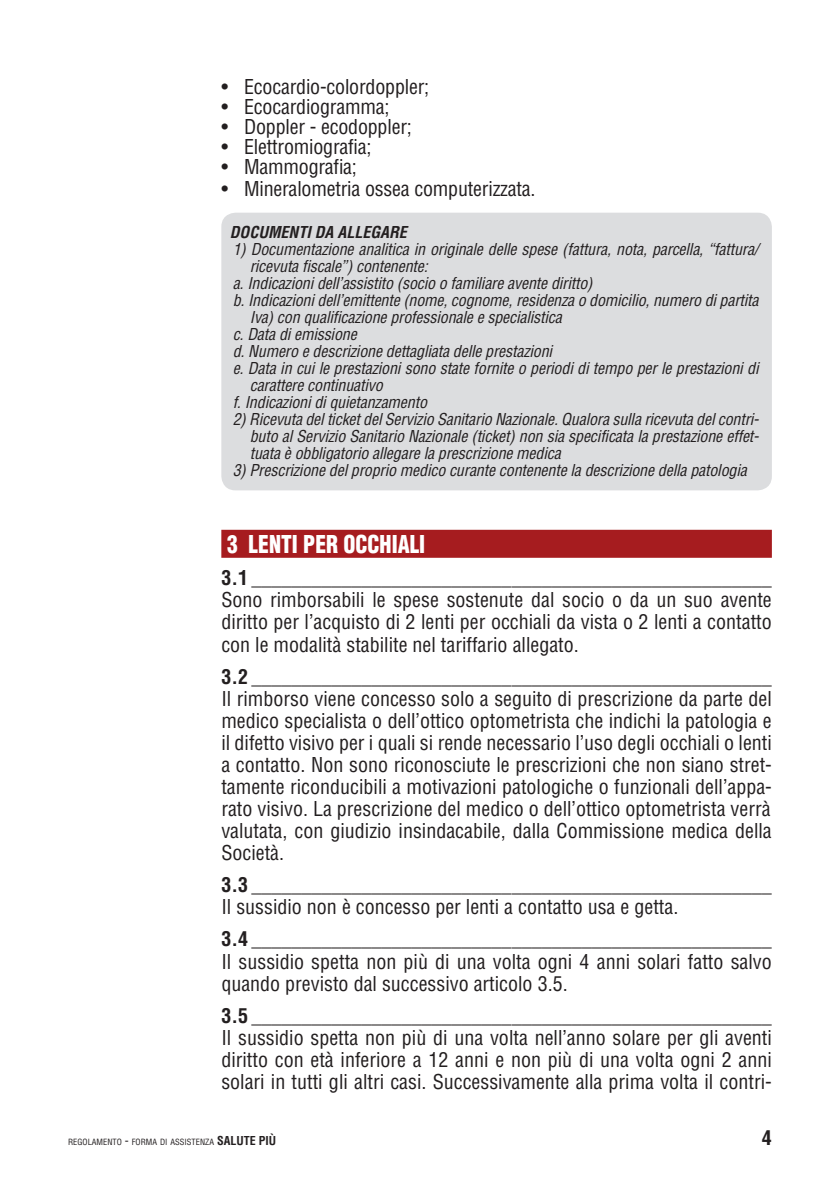
<style>
.page{position:relative;width:840px;height:1191px;background:#fff}
.page>*{position:absolute;margin:0;border:0;box-sizing:border-box;transform-origin:0 0}
.AREE{font:900 condensed 24px "Helvetica LT Std";color:#fff;scale:.9 1}
.TESTO{font:condensed 20px/22px "Helvetica LT Std";color:#231f20;text-align:justify}
.TITOLETTI{font:700 condensed 20px "Helvetica LT Std";color:#231f20}
.TESTO_con_rientri{font:condensed 20px "Helvetica LT Std";letter-spacing:-.01em;color:#231f20}
.allegato_TEST_punti{font:italic condensed 16px/17px "Helvetica LT Std";letter-spacing:-.01em;color:#231f20}
.allegati{font:italic 700 condensed 16px "Helvetica LT Std";color:#231f20}
.t1{font:condensed 8.4px "Helvetica LT Std";color:#231f20}
.s1{font-size:12px}
.s2{font-weight:700;font-size:12px}
</style>
<div class="page">
<div style="left:221px;top:530px;width:550px;height:28px;background:#a61c1f"></div>
<div style="left:221px;top:213px;width:550px;height:277px;background:#dcdddf;border-radius:14px"></div>
<p class="TESTO_con_rientri" style="left:221px;top:74px;width:209px">• Ecocardio-colordoppler;</p>
<p class="TESTO_con_rientri" style="left:221px;top:94px;width:169px">• Ecocardiogramma;</p>
<p class="TESTO_con_rientri" style="left:221px;top:114px;width:192px">• Doppler - ecodoppler;</p>
<p class="TESTO_con_rientri" style="left:221px;top:134px;width:151px">• Elettromiografia;</p>
<p class="TESTO_con_rientri" style="left:221px;top:154px;width:137px">• Mammografia;</p>
<p class="TESTO_con_rientri" style="left:221px;top:176px;width:315px">• Mineralometria ossea computerizzata.</p>
<p class="allegati" style="left:230px;top:222px;width:178px">DOCUMENTI DA ALLEGARE</p>
<p class="allegato_TEST_punti" style="left:249px;top:241px;width:510px;text-indent:-17px">1) Documentazione analitica in originale delle spese (fattura, nota, parcella, “fattura/ ricevuta fiscale”) contenente:</p>
<p class="allegato_TEST_punti" style="left:232px;top:275px;width:361px">a. Indicazioni dell’assistito (socio o familiare avente diritto)</p>
<p class="allegato_TEST_punti" style="left:249px;top:292px;width:510px;text-indent:-17px">b. Indicazioni dell’emittente (nome, cognome, residenza o domicilio, numero di partita<br>Iva) con qualificazione professionale e specialistica</p>
<p class="allegato_TEST_punti" style="left:232px;top:326px;width:126px">c. Data di emissione</p>
<p class="allegato_TEST_punti" style="left:232px;top:343px;width:321px">d. Numero e descrizione dettagliata delle prestazioni</p>
<p class="allegato_TEST_punti" style="left:249px;top:360px;width:510px;text-indent:-17px">e. Data in cui le prestazioni sono state fornite o periodi di tempo per le prestazioni di carattere continuativo</p>
<p class="allegato_TEST_punti" style="left:232px;top:394px;width:196px">f. Indicazioni di quietanzamento</p>
<p class="allegato_TEST_punti" style="left:249px;top:411px;width:510px;text-align:justify;text-indent:-17px">2) Ricevuta del ticket del Servizio Sanitario Nazionale. Qualora sulla ricevuta del contri&shy;buto al Servizio Sanitario Nazionale (ticket) non sia specificata la prestazione effet&shy;tuata è obbligatorio allegare la prescrizione medica</p>
<p class="allegato_TEST_punti" style="left:232px;top:462px;width:515px">3) Prescrizione del proprio medico curante contenente la descrizione della patologia</p>
<p class="AREE" style="left:227px;top:529px;width:222px">3 LENTI PER OCCHIALI</p>
<p class="TITOLETTI" style="left:221px;top:565px;width:551px">3.1 ____________________________________________________</p>
<p class="TESTO" style="left:221px;top:589px;width:551px">Sono rimborsabili le spese sostenute dal socio o da un suo avente diritto per l’acquisto di 2 lenti per occhiali da vista o 2 lenti a contatto con le modalità stabilite nel tariffario allegato.</p>
<p class="TITOLETTI" style="left:221px;top:664px;width:551px">3.2 ____________________________________________________</p>
<p class="TESTO" style="left:221px;top:687px;width:552px">Il rimborso viene concesso solo a seguito di prescrizione da parte del medico specialista o dell’ottico optometrista che indichi la patologia e il difetto visivo per i quali si rende necessario l’uso degli occhiali o lenti a contatto. Non sono riconosciute le prescrizioni che non siano stret&shy;tamente riconducibili a motivazioni patologiche o funzionali dell’appa&shy;rato visivo. La prescrizione del medico o dell’ottico optometrista verrà</p>
<p class="TESTO" style="left:221px;top:819px;width:551px">valutata, con giudizio insindacabile, dalla Commissione medica della<br>Società.</p>
<p class="TITOLETTI" style="left:221px;top:872px;width:551px">3.3 ____________________________________________________</p>
<p class="TESTO" style="left:221px;top:896px;width:458px">Il sussidio non è concesso per lenti a contatto usa e getta.</p>
<p class="TITOLETTI" style="left:221px;top:926px;width:551px">3.4 ____________________________________________________</p>
<p class="TESTO" style="left:221px;top:950px;width:551px">Il sussidio spetta non più di una volta ogni 4 anni solari fatto salvo quando previsto dal successivo articolo 3.5.</p>
<p class="TITOLETTI" style="left:221px;top:1002px;width:551px">3.5 ____________________________________________________</p>
<p class="TESTO" style="left:221px;top:1026px;width:551px">Il sussidio spetta non più di una volta nell’anno solare per gli aventi diritto con età inferiore a 12 anni e non più di una volta ogni 2 anni solari in tutti gli altri casi. Successivamente alla prima volta il contri-</p>
<p class="t1" style="left:68px;top:1136px;width:209px">REGOLAMENTO <span class="s1">-</span> FORMA DI ASSISTENZA <span class="s2">SALUTE PIÙ</span></p>
<p class="TITOLETTI" style="left:761px;top:1125px;width:11px">4</p>
</div>
